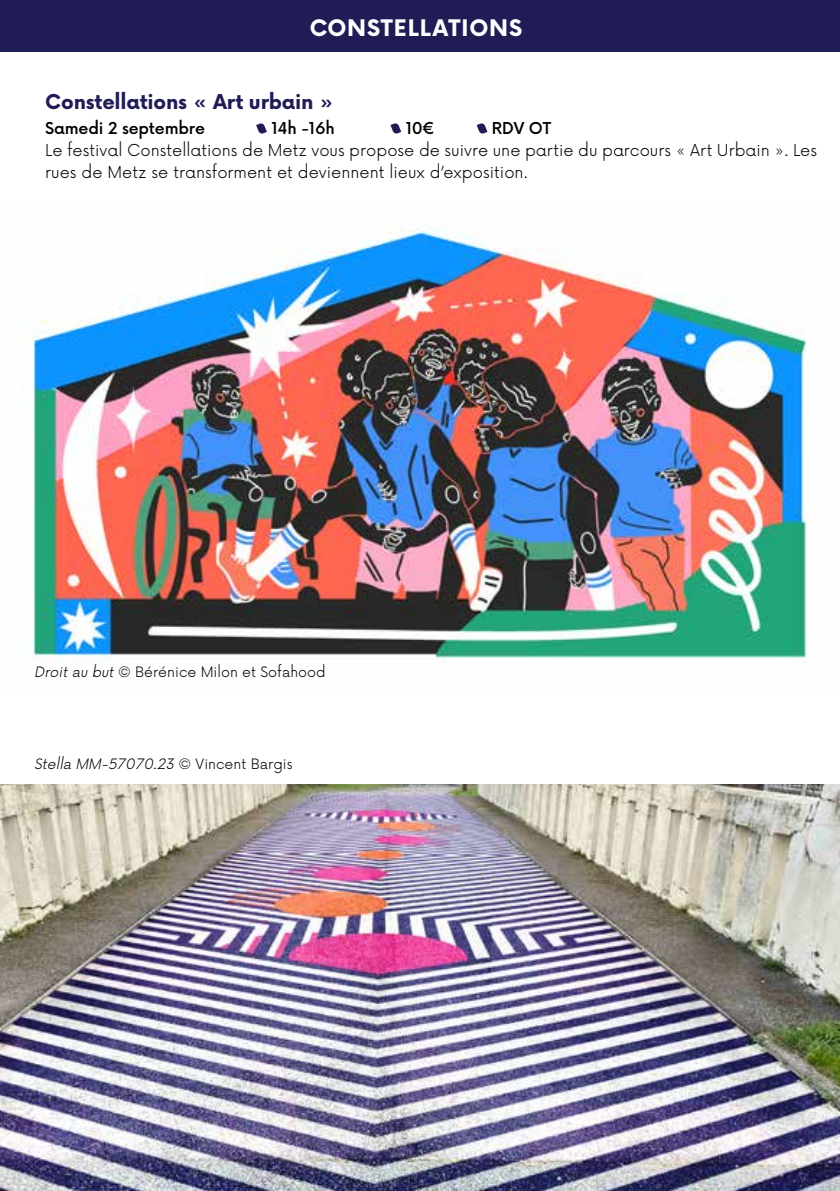
<style>
.page{position:relative;width:840px;height:1191px;background:#fff}
.page>*{position:absolute;margin:0;border:0;box-sizing:border-box;transform-origin:0 0}
.t1{font:800 28px "Now";color:#fff}
.t2{font:700 20px "Now";letter-spacing:-.01em;color:#201d56}
.t3{font:300 16px/22px "Now";color:#000}
.t4{font:500 16px "Now";letter-spacing:-.01em;color:#000}
.t5{font:300 14px "Now Alt";color:#000}
.t6{font:italic 300 14px "Now Alt";color:#000}
.s1{font-style:italic}
.s2{font-style:normal}
</style>
<div class="page">
<div style="left:0;top:0;width:839px;height:51px;background:#201d56"></div>
<img style="left:0;top:784px;width:839px;height:407px">
<svg style="left:256px;top:123px;width:11px;height:11px"></svg>
<svg style="left:390px;top:123px;width:11px;height:11px"></svg>
<svg style="left:476px;top:123px;width:11px;height:11px"></svg>
<img style="left:24px;top:228px;width:783px;height:435px">
<h1 class="t1" style="left:309px;top:11px;width:214px">CONSTELLATIONS</h1>
<p class="t2" style="left:45px;top:87px;width:290px">Constellations « Art urbain »</p>
<p class="t4" style="left:45px;top:115px;width:161px">Samedi 2 septembre</p>
<p class="t4" style="left:271px;top:115px;width:65px">14h -16h</p>
<p class="t4" style="left:405px;top:115px;width:31px">10€</p>
<p class="t4" style="left:491px;top:115px;width:61px">RDV OT</p>
<p class="t3" style="left:45px;top:138px;width:772px">Le festival Constellations de Metz vous propose de suivre une partie du parcours « Art Urbain ». Les rues de Metz se transforment et deviennent lieux d’exposition.</p>
<p class="t5" style="left:34px;top:660px;width:293px"><span class="s1">Droitau but</span>© Bérénice Milon et Sofahood</p>
<p class="t6" style="left:34px;top:752px;width:260px">Stella MM-57070.23 <span class="s2">© Vi n ce n t B a rg i s</span></p>
</div>
